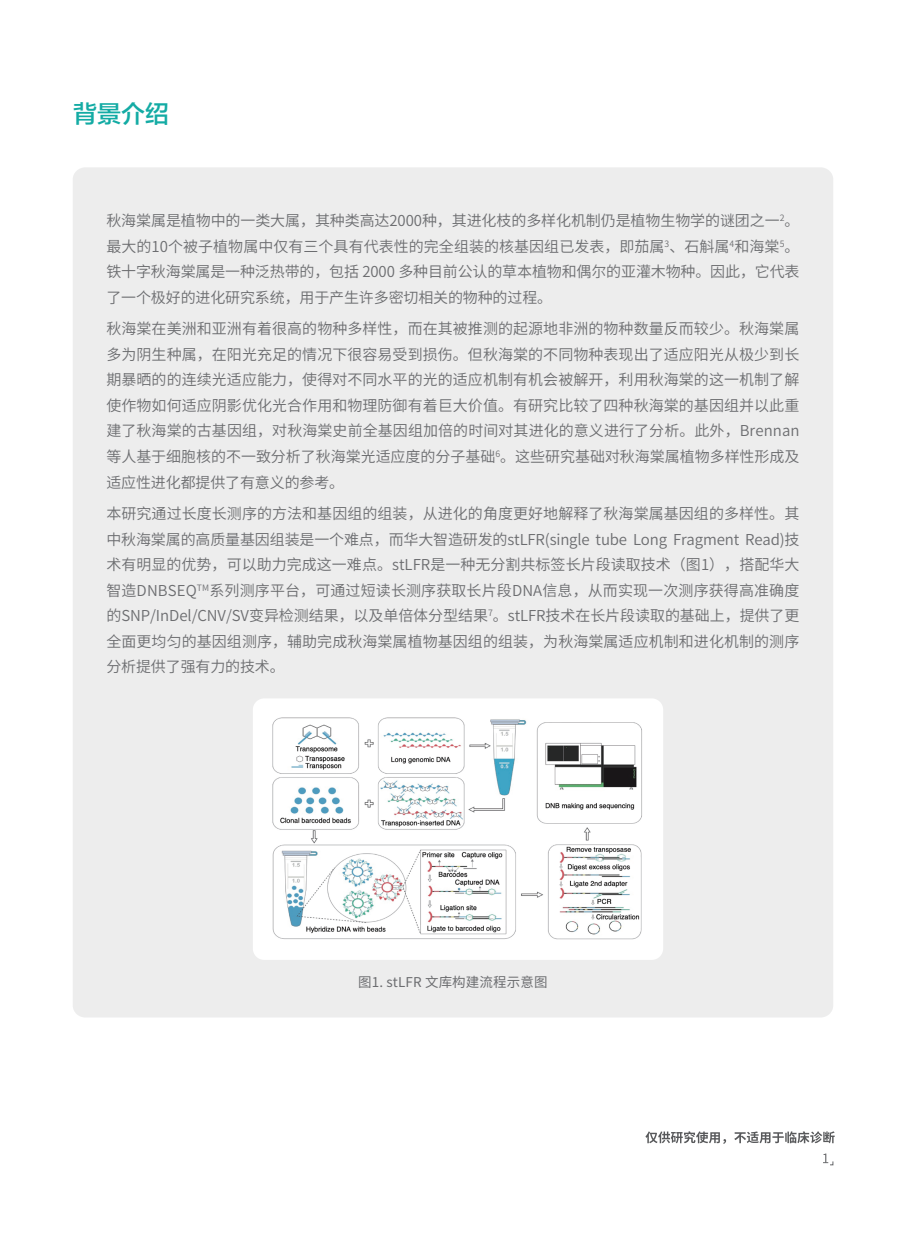
<style>
.page{position:relative;width:906px;height:1238px;background:#fff}
.page>*{position:absolute;margin:0;border:0;box-sizing:border-box;transform-origin:0 0}
.t1{font:24px "FZLTZHJW GB1 0";color:#13aba4}
.t2{font:15px/25.5px "Source Han Sans CN";letter-spacing:-.01em;color:#6c6d70;text-align:justify}
.t3{font:13.5px "Source Han Sans CN";letter-spacing:.01em;color:#6c6d70}
</style>
<div class="page">
<div style="left:73px;top:167px;width:760px;height:850px;background:#ededed;border-radius:12px"></div>
<svg style="left:645px;top:1131px;width:189px;height:12px"></svg>
<svg style="left:823px;top:1153px;width:11px;height:12px"></svg>
<div style="left:253px;top:698px;width:410px;height:261px;background:#fff;border-radius:11px"></div>
<img style="left:272px;top:717px;width:370px;height:223px">
<h1 class="t1" style="left:73px;top:101px;width:97px">背景介绍</h1>
<p class="t2" style="left:106px;top:208px;width:694px">秋海棠属是植物中的一类大属，其种类高达2000种，其进化枝的多样化机制仍是植物生物学的谜团之一<sup>2</sup>。最大的10个被子植物属中仅有三个具有代表性的完全组装的核基因组已发表，即茄属<sup>3</sup>、石斛属<sup>4</sup>和海棠<sup>5</sup>。铁十字秋海棠属是一种泛热带的，包括 2000 多种目前公认的草本植物和偶尔的亚灌木物种。因此，它代表了一个极好的进化研究系统，用于产生许多密切相关的物种的过程。</p>
<p class="t2" style="left:106px;top:316px;width:694px">秋海棠在美洲和亚洲有着很高的物种多样性，而在其被推测的起源地非洲的物种数量反而较少。秋海棠属多为阴生种属，在阳光充足的情况下很容易受到损伤。但秋海棠的不同物种表现出了适应阳光从极少到长期暴晒的的连续光适应能力，使得对不同水平的光的适应机制有机会被解开，利用秋海棠的这一机制了解使作物如何适应阴影优化光合作用和物理防御有着巨大价值。有研究比较了四种秋海棠的基因组并以此重建了秋海棠的古基因组，对秋海棠史前全基因组加倍的时间对其进化的意义进行了分析。此外，Brennan等人基于细胞核的不一致分析了秋海棠光适应度的分子基础<sup>6</sup>。这些研究基础对秋海棠属植物多样性形成及适应性进化都提供了有意义的参考。</p>
<p class="t2" style="left:106px;top:501px;width:694px">本研究通过长度长测序的方法和基因组的组装，从进化的角度更好地解释了秋海棠属基因组的多样性。其中秋海棠属的高质量基因组装是一个难点，而华大智造研发的stLFR(single tube Long Fragment Read)技术有明显的优势，可以助力完成这一难点。stLFR是一种无分割共标签长片段读取技术（图1），搭配华大智造DNBSEQ<sup>TM</sup>系列测序平台，可通过短读长测序获取长片段DNA信息，从而实现一次测序获得高准确度的SNP/InDel/CNV/SV变异检测结果，以及单倍体分型结果<sup>7</sup>。stLFR技术在长片段读取的基础上，提供了更全面更均匀的基因组测序，辅助完成秋海棠属植物基因组的组装，为秋海棠属适应机制和进化机制的测序分析提供了强有力的技术。</p>
<p class="t3" style="left:358px;top:974px;width:191px">图1. stLFR 文库构建流程示意图</p>
</div>
